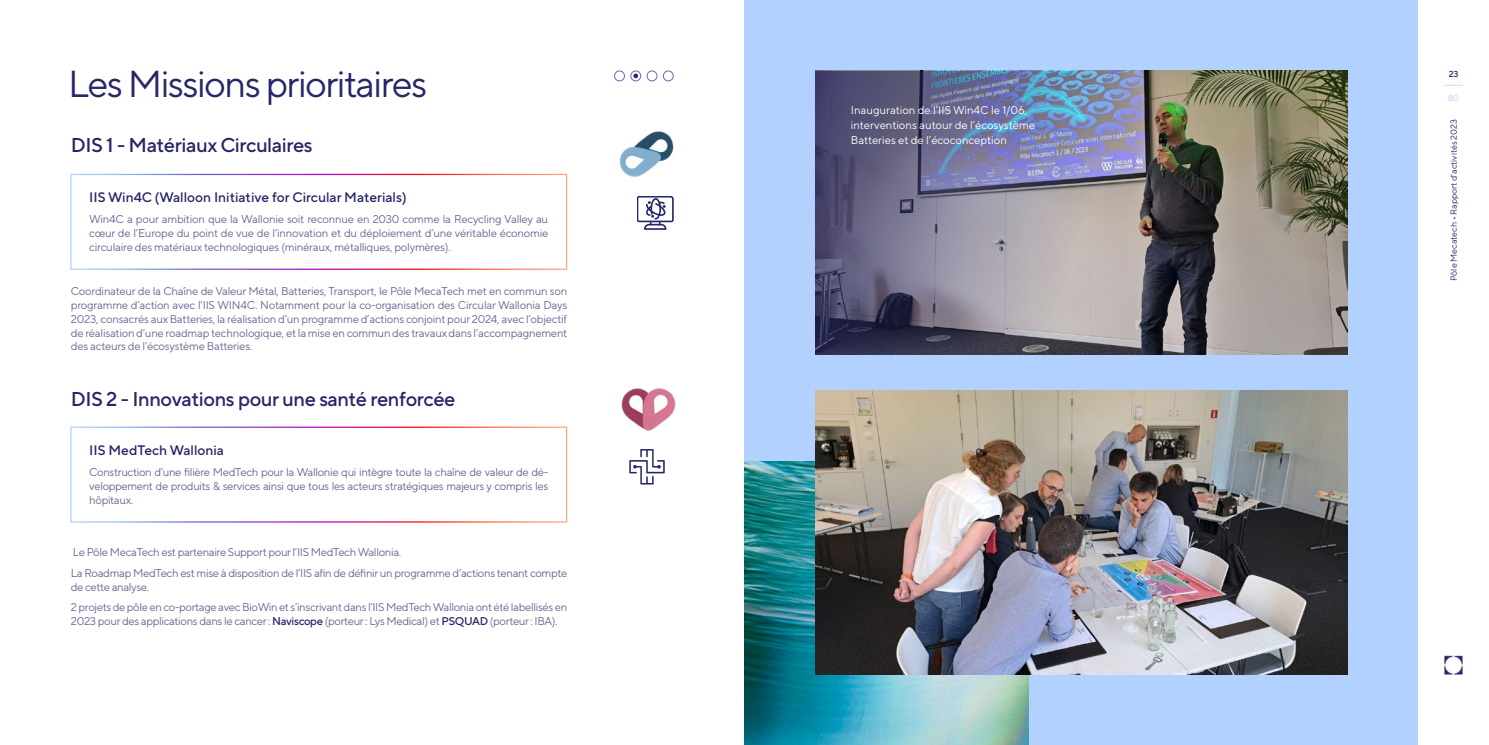
<style>
.page{position:relative;width:1489px;height:745px;background:#fff}
.page>*{position:absolute;margin:0;border:0;box-sizing:border-box;transform-origin:0 0}
.t1{font:37.5px "TT Norms Pro";letter-spacing:-.04em;color:#262669}
.t2{font:500 20px "TT Norms Pro";letter-spacing:-.02em;color:#262669}
.t3{font:500 13.75px "TT Norms Pro";color:#262669}
.t4{font:11.25px/13.8px "TT Norms Pro";letter-spacing:-.03em;color:#676796;text-align:justify}
.t5{font:11.25px/15px "TT Norms Pro";color:#fff}
.t6{font:8.75px "TT Norms Pro";color:#262669}
.t7{font:500 8.75px "TT Norms Pro";color:#262669}
.t8{font:500 8.75px "TT Norms Pro";color:#d6d6ff}
.s1{font-weight:500;color:#262669}
</style>
<div class="page">
<svg style="left:1444px;top:85px;width:18px;height:1px"></svg>
<img style="left:1444px;top:655px;width:19px;height:20px">
<div style="left:744px;top:0;width:673px;height:744px;background:#b3d1ff"></div>
<img style="left:1127px;top:71px;width:219px;height:283px">
<img style="left:815px;top:71px;width:312px;height:283px">
<img style="left:619px;top:131px;width:55px;height:46px">
<img style="left:621px;top:388px;width:55px;height:43px">
<svg style="left:637px;top:196px;width:36px;height:34px"></svg>
<svg style="left:629px;top:449px;width:35px;height:35px"></svg>
<div style="left:646px;top:71px;width:11px;height:10px;border:1px solid #6666c9;border-radius:50%"></div>
<div style="left:630px;top:71px;width:11px;height:10px;border:1px solid #6666c9;border-radius:50%"></div>
<div style="left:663px;top:71px;width:10px;height:10px;border:1px solid #6666c9;border-radius:50%"></div>
<div style="left:614px;top:71px;width:10px;height:10px;border:1px solid #6666c9;border-radius:50%"></div>
<svg style="left:633px;top:73px;width:5px;height:5px"></svg>
<div style="left:70px;top:174px;width:497px;height:96px;border:1px solid #fff"></div>
<div style="left:70px;top:426px;width:497px;height:96px;border:1px solid #fff"></div>
<img style="left:744px;top:461px;width:284px;height:283px">
<img style="left:815px;top:390px;width:531px;height:283px">
<h1 class="t1" style="left:68px;top:60px;width:360px">Les Missions prioritaires</h1>
<h2 class="t2" style="left:71px;top:132px;width:243px">DIS 1 - Matériaux Circulaires</h2>
<p class="t3" style="left:89px;top:188px;width:319px">IIS Win4C (Walloon Initiative for Circular Materials)</p>
<p class="t4" style="left:89px;top:212px;width:460px">Win4C a pour ambition que la Wallonie soit reconnue en 2030 comme la Recycling Valley au cœur de l’Europe du point de vue de l’innovation et du déploiement d’une véritable économie circulaire des matériaux technologiques (minéraux, métalliques, polymères).</p>
<p class="t4" style="left:71px;top:284px;width:498px">Coordinateur de la Chaîne de Valeur Métal, Batteries, Transport, le Pôle MecaTech met en commun son programme d’action avec l’IIS WIN4C. Notamment pour la co-organisation des Circular Wallonia Days 2023, consacrés aux Batteries, la réalisation d’un programme d’actions conjoint pour 2024, avec l’objectif de réalisation d’une roadmap technologique, et la mise en commun des travaux dans l’accompagnement des acteurs de l’écosystème Batteries.</p>
<h2 class="t2" style="left:71px;top:386px;width:386px">DIS 2 - Innovations pour une santé renforcée</h2>
<p class="t3" style="left:89px;top:441px;width:136px">IIS MedTech Wallonia</p>
<p class="t4" style="left:89px;top:464px;width:460px">Construction d’une filière MedTech pour la Wallonie qui intègre toute la chaîne de valeur de dé&shy;veloppement de produits &amp; services ainsi que tous les acteurs stratégiques majeurs y compris les hôpitaux.</p>
<p class="t4" style="left:71px;top:541px;width:498px;line-height:20.9px">Le Pôle MecaTech est partenaire Support pour l’IIS MedTech Wallonia.<br>La Roadmap MedTech est mise à disposition de l’IIS afin de définir un programme d’actions tenant compte</p>
<p class="t4" style="left:71px;top:575px;width:498px;line-height:20.9px">de cette analyse.<br>2 projets de pôle en co-portage avec BioWin et s’inscrivant dans l’IIS MedTech Wallonia ont été labellisés en</p>
<p class="t4" style="left:71px;top:613px;width:488px">2023 pour des applications dans le cancer : <span class="s1">Naviscope</span> (porteur : Lys Medical) et <span class="s1">PSQUAD</span> (porteur : IBA).</p>
<p class="t5" style="left:850px;top:102px;width:186px">Inauguration de l’IIS Win4C le 1/06, interventions autour de l’écosystème<br>Batteries et de l’écoconception</p>
<p class="t7" style="left:1448px;top:68px;width:11px">23</p>
<p class="t8" style="left:1447px;top:93px;width:12px">80</p>
<p class="t6" style="left:1447px;top:281px;width:163px;rotate:-90deg">Pôle Mecatech • Rapport d’activités 2023</p>
</div>
